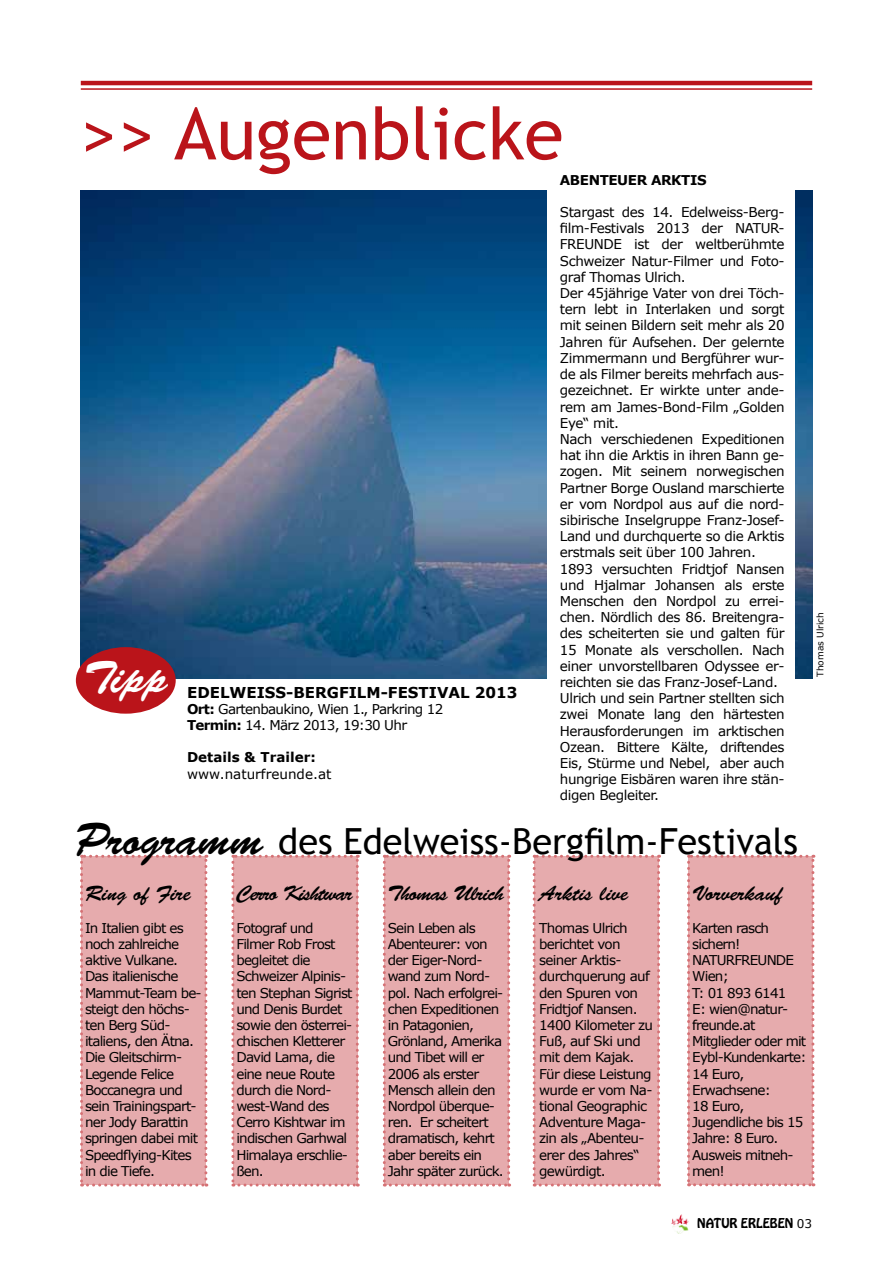
<style>
.page{position:relative;width:893px;height:1263px;background:#fff}
.page>*{position:absolute;margin:0;border:0;box-sizing:border-box;transform-origin:0 0}
.t1{font:72px "Trebuchet MS";color:#ba141a}
.t2{font:45px "Brush Script Std";color:#fff}
.t3{font:36px "Trebuchet MS";color:#000}
.t4{font:21px "Brush Script Std";color:#000}
.t5{font:21px "Brush Script Std";letter-spacing:-.05em;color:#000}
.t6{font:21px "Brush Script Std";letter-spacing:-.04em;color:#000}
.t7{font:700 15px "Verdana";color:#000}
.t8{font:13.5px/16.2px "Verdana";letter-spacing:-.05em;color:#000}
.t9{font:13.5px/16.2px "Verdana";letter-spacing:-.03em;color:#000}
.t10{font:13.5px "Verdana";color:#000}
.t11{font:700 13.5px "Verdana";color:#000}
.t12{font:700 13.5px "Verdana";letter-spacing:-.03em;color:#000}
.t13{font:12px "Hobo Std";color:#000}
.t14{font:9px "Verdana";color:#000}
.s1{font-weight:700}
.s2{font-family:"Brush Script Std";font-size:45px}
.s3{font-family:"Verdana"}
</style>
<div class="page">
<img style="left:81px;top:191px;width:732px;height:488px">
<div style="left:76px;top:647px;width:100px;height:67px;background:#ba141a;border-radius:50%"></div>
<div style="left:80px;top:855px;width:127px;height:331px;background:#e6abad"></div>
<img style="left:672px;top:1215px;width:17px;height:18px">
<hr style="left:81px;top:81px;width:731px;height:4px;background:#ba141a">
<hr style="left:81px;top:88px;width:731px;height:2px;background:#ba141a">
<div style="left:231px;top:855px;width:128px;height:331px;background:#e6abad"></div>
<div style="left:383px;top:855px;width:127px;height:331px;background:#e6abad"></div>
<div style="left:533px;top:855px;width:127px;height:331px;background:#e6abad"></div>
<div style="left:687px;top:855px;width:127px;height:331px;background:#e6abad"></div>
<div style="left:547px;top:188px;width:248px;height:564px;background:#fff"></div>
<h1 class="t1" style="left:81px;top:91px;width:484px">&gt;&gt; Augenblicke</h1>
<p class="t12" style="left:560px;top:170px;width:148px">ABENTEUER ARKTIS</p>
<p class="t9" style="left:560px;top:204px;width:226px">Stargast des 14. Edelweiss-Berg&shy;film-Festivals 2013 der NATUR-<br>FREUNDE ist der weltberühmte<br>Schweizer Natur-Filmer und Foto&shy;graf Thomas Ulrich.<br>Der 45jährige Vater von drei Töch&shy;tern lebt in Interlaken und sorgt mit seinen Bildern seit mehr als 20<br>Jahren für Aufsehen. Der gelernte<br>Zimmermann und Bergführer wur&shy;de als Filmer bereits mehrfach aus&shy;gezeichnet. Er wirkte unter ande&shy;rem am James-Bond-Film „Golden<br>Eye“ mit.<br>Nach verschiedenen Expeditionen hat ihn die Arktis in ihren Bann ge&shy;zogen. Mit seinem norwegischen<br>Partner Borge Ousland marschierte er vom Nordpol aus auf die nord&shy;sibirische Inselgruppe Franz-Josef-<br>Land und durchquerte so die Arktis erstmals seit über 100 Jahren.<br>1893 versuchten Fridtjof Nansen und Hjalmar Johansen als erste<br>Menschen den Nordpol zu errei&shy;chen. Nördlich des 86. Breitengra&shy;des scheiterten sie und galten für<br>15 Monate als verschollen. Nach einer unvorstellbaren Odyssee er&shy;reichten sie das Franz-Josef-Land.<br>Ulrich und sein Partner stellten sich zwei Monate lang den härtesten<br>Herausforderungen im arktischen<br>Ozean. Bittere Kälte, driftendes<br>Eis, Stürme und Nebel, aber auch hungrige Eisbären waren ihre stän&shy;digen Begleiter.</p>
<h2 class="t2" style="left:84px;top:652px;width:85px">Tipp</h2>
<p class="t7" style="left:187px;top:682px;width:332px">EDELWEISS-BERGFILM-FESTIVAL 2013</p>
<p class="t8" style="left:187px;top:701px;width:258px"><span class="s1">Ort:</span> Gartenbaukino, Wien 1., Parkring 12<br><span class="s1">Termin:</span> 14. März 2013, 19:30 Uhr</p>
<p class="t11" style="left:187px;top:748px;width:130px">Details &amp; Trailer:</p>
<p class="t10" style="left:187px;top:764px;width:146px">www.naturfreunde.at</p>
<h3 class="t3" style="left:75px;top:820px;width:725px"><span class="s2">Programm</span> des Edelweiss-Bergfilm-Festivals</h3>
<h3 class="t4" style="left:85px;top:882px;width:108px">Ring of Fire</h3>
<p class="t8" style="left:85px;top:919px;width:118px">In Italien gibt es noch zahlreiche aktive Vulkane.<br>Das italienische<br>Mammut-Team be&shy;steigt den höchs&shy;ten Berg Süd&shy;italiens, den Ätna.<br>Die Gleitschirm-<br>Legende Felice<br>Boccanegra und sein Trainingspart&shy;ner Jody Barattin springen dabei mit<br>Speedflying-Kites in die Tiefe.</p>
<h3 class="t5" style="left:236px;top:882px;width:118px">Cerro Kishtwar</h3>
<p class="t8" style="left:236px;top:919px;width:118px">Fotograf und<br>Filmer Rob Frost begleitet die<br>Schweizer Alpinis&shy;ten Stephan Sigrist und Denis Burdet sowie den österrei&shy;chischen Kletterer<br>David Lama, die eine neue Route durch die Nord&shy;west-Wand des<br>Cerro Kishtwar im indischen Garhwal<br>Himalaya erschlie&shy;ßen.</p>
<h3 class="t6" style="left:388px;top:882px;width:118px">Thomas Ulrich</h3>
<p class="t8" style="left:388px;top:919px;width:118px">Sein Leben als<br>Abenteurer: von der Eiger-Nord&shy;wand zum Nord&shy;pol. Nach erfolgrei&shy;chen Expeditionen in Patagonien,<br>Grönland, Amerika und Tibet will er<br>2006 als erster<br>Mensch allein den<br>Nordpol überque&shy;ren. Er scheitert dramatisch, kehrt aber bereits ein<br>Jahr später zurück.</p>
<h3 class="t4" style="left:539px;top:882px;width:91px">Arktis live</h3>
<p class="t8" style="left:539px;top:919px;width:115px">Thomas Ulrich berichtet von seiner Arktis&shy;durchquerung auf den Spuren von<br>Fridtjof Nansen.<br>1400 Kilometer zu<br>Fuß, auf Ski und mit dem Kajak.<br>Für diese Leistung wurde er vom Na&shy;tional Geographic<br>Adventure Maga&shy;zin als „Abenteu&shy;erer des Jahres“ gewürdigt.</p>
<h3 class="t4" style="left:692px;top:882px;width:91px">Vorverkauf</h3>
<p class="t8" style="left:692px;top:919px;width:116px">Karten rasch sichern!<br>NATURFREUNDE<br>Wien;<br>T: 01 893 6141<br>E: wien@natur&shy;freunde.at<br>Mitglieder oder mit<br>Eybl-Kundenkarte:<br>14 Euro,<br>Erwachsene:<br>18 Euro,<br>Jugendliche bis 15<br>Jahre: 8 Euro.<br>Ausweis mitneh&shy;men!</p>
<p class="t14" style="left:814px;top:677px;width:66px;rotate:-90deg">Thomas Ulrich</p>
<p class="t13" style="left:697px;top:1215px;width:116px">NATUR ERLEBEN <span class="s3">03</span></p>
</div>
